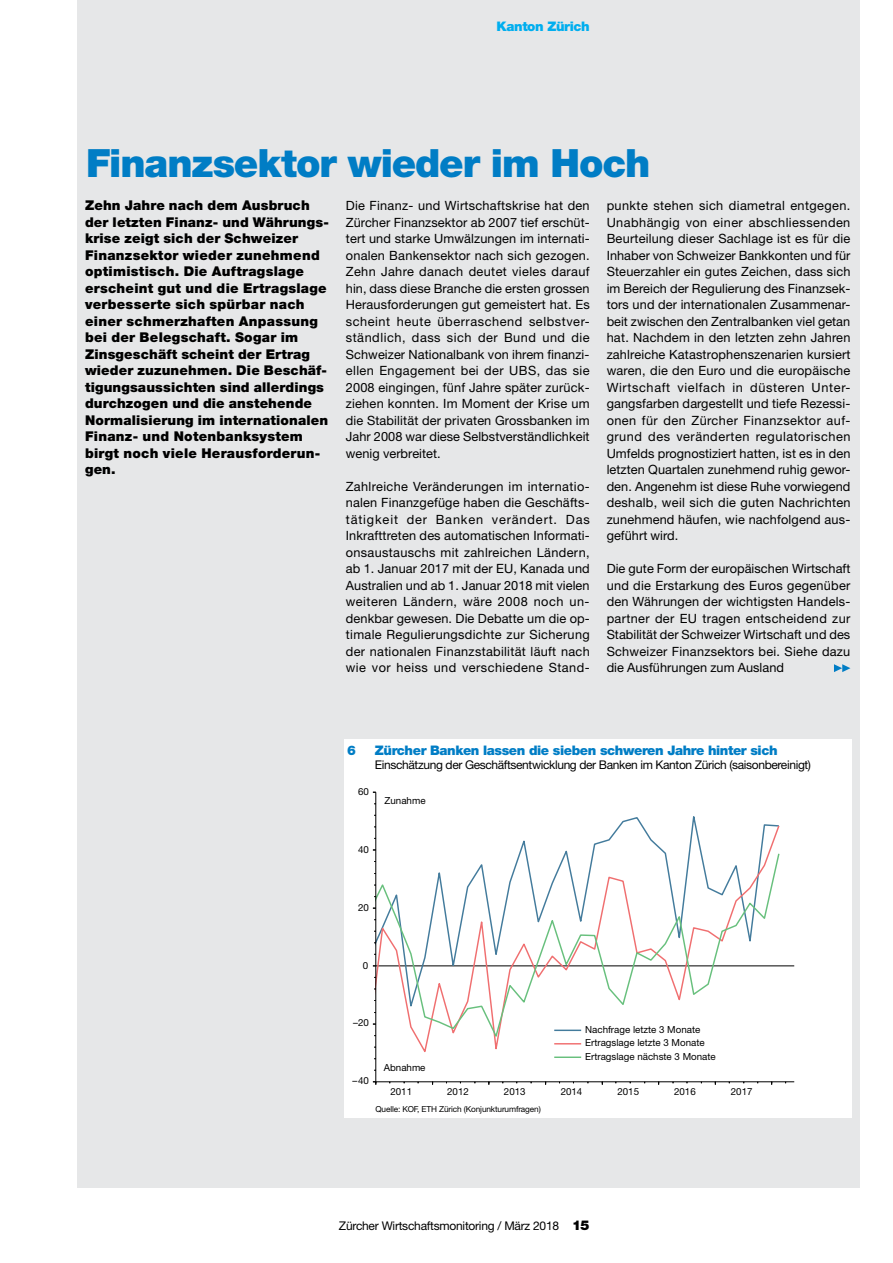
<style>
.page{position:relative;width:893px;height:1263px;background:#fff}
.page>*{position:absolute;margin:0;border:0;box-sizing:border-box;transform-origin:0 0}
.t1{font:900 39px "Helvetica Neue LT Std";letter-spacing:-.03em;color:#007dc5}
.t2{font:900 13.5px/16.5px "Helvetica Neue LT Std";letter-spacing:.01em;color:#000}
.t3{font:900 13.2px "Helvetica Neue LT Std";letter-spacing:-.03em;color:#007dc5}
.t4{font:900 13.2px "Helvetica Neue LT Std";letter-spacing:-.03em;color:#00aeef}
.t5{font:12.75px/16.5px "Helvetica Neue LT Std";letter-spacing:.01em;color:#000;text-align:justify}
.t6{font:12px "Helvetica Neue LT Std";letter-spacing:-.03em;color:#000}
.t7{font:9.75px "Helvetica Neue LT Std";color:#000}
.t8{font:8.25px "Helvetica Neue LT Std";letter-spacing:-.015em;color:#000}
.s1{font-weight:900;font-size:13.5px}
</style>
<div class="page">
<div style="left:77px;top:0;width:783px;height:1187px;background:#e6e7e8"></div>
<svg style="left:834px;top:664px;width:16px;height:8px"></svg>
<div style="left:345px;top:739px;width:507px;height:379px;background:#fff"></div>
<hr style="left:376px;top:965px;width:418px;height:1px;background:#000">
<svg style="left:376px;top:824px;width:404px;height:235px"></svg>
<svg style="left:376px;top:852px;width:405px;height:188px"></svg>
<hr style="left:376px;top:1081px;width:418px;height:1px;background:#000">
<hr style="left:375px;top:792px;width:1px;height:290px;background:#000">
<hr style="left:554px;top:1029px;width:27px;height:2px;background:#437b9c">
<svg style="left:554px;top:1043px;width:27px;height:1px"></svg>
<hr style="left:554px;top:1056px;width:27px;height:2px;background:#68c07d">
<p class="t4" style="left:497px;top:18px;width:95px">Kanton Zürich</p>
<h1 class="t1" style="left:86px;top:140px;width:566px">Finanzsektor wieder im Hoch</h1>
<p class="t2" style="left:85px;top:197px;width:245px">Zehn Jahre nach dem Ausbruch der letzten Finanz- und Währungs&shy;krise zeigt sich der Schweizer<br>Finanzsektor wieder zunehmend optimistisch. Die Auftragslage erscheint gut und die Ertragslage verbesserte sich spürbar nach einer schmerzhaften Anpassung bei der Belegschaft. Sogar im<br>Zinsgeschäft scheint der Ertrag wieder zuzunehmen. Die Beschäf&shy;tigungsaussichten sind allerdings durchzogen und die anstehende<br>Normalisierung im internationalen<br>Finanz- und Notenbanksystem birgt noch viele Herausforderun&shy;gen.</p>
<p class="t5" style="left:346px;top:197px;width:245px">Die Finanz- und Wirtschaftskrise hat den Zürcher Finanzsektor ab 2007 tief erschüt&shy;tert und starke Umwälzungen im internati&shy;onalen Bankensektor nach sich gezogen.<br>Zehn Jahre danach deutet vieles darauf hin, dass diese Branche die ersten grossen Herausforderungen gut gemeistert hat. Es scheint heute überraschend selbstver&shy;ständlich, dass sich der Bund und die Schweizer Nationalbank von ihrem finanzi&shy;ellen Engagement bei der UBS, das sie 2008 eingingen, fünf Jahre später zurück&shy;ziehen konnten. Im Moment der Krise um die Stabilität der privaten Grossbanken im Jahr 2008 war diese Selbstverständlichkeit wenig verbreitet.</p>
<p class="t5" style="left:346px;top:478px;width:245px">Zahlreiche Veränderungen im internatio&shy;nalen Finanzgefüge haben die Geschäfts&shy;tätigkeit der Banken verändert. Das Inkrafttreten des automatischen Informati&shy;onsaustauschs mit zahlreichen Ländern, ab 1. Januar 2017 mit der EU, Kanada und Australien und ab 1. Januar 2018 mit vielen weiteren Ländern, wäre 2008 noch un&shy;denkbar gewesen. Die Debatte um die op&shy;timale Regulierungsdichte zur Sicherung der nationalen Finanzstabilität läuft nach wie vor heiss und verschiedene Stand-</p>
<p class="t5" style="left:607px;top:197px;width:245px">punkte stehen sich diametral entgegen.<br>Unabhängig von einer abschliessenden Beurteilung dieser Sachlage ist es für die Inhaber von Schweizer Bankkonten und für Steuerzahler ein gutes Zeichen, dass sich im Bereich der Regulierung des Finanzsek&shy;tors und der internationalen Zusammenar&shy;beit zwischen den Zentralbanken viel getan hat. Nachdem in den letzten zehn Jahren zahlreiche Katastrophenszenarien kursiert waren, die den Euro und die europäische Wirtschaft vielfach in düsteren Unter&shy;gangsfarben dargestellt und tiefe Rezessi&shy;onen für den Zürcher Finanzsektor auf&shy;grund des veränderten regulatorischen Umfelds prognostiziert hatten, ist es in den letzten Quartalen zunehmend ruhig gewor&shy;den. Angenehm ist diese Ruhe vorwiegend deshalb, weil sich die guten Nachrichten zunehmend häufen, wie nachfolgend aus&shy;geführt wird.</p>
<p class="t5" style="left:607px;top:560px;width:245px">Die gute Form der europäischen Wirtschaft und die Erstarkung des Euros gegenüber den Währungen der wichtigsten Handels&shy;partner der EU tragen entscheidend zur Stabilität der Schweizer Wirtschaft und des Schweizer Finanzsektors bei. Siehe dazu die Ausführungen zum Ausland</p>
<p class="t3" style="left:347px;top:742px;width:10px">6</p>
<p class="t3" style="left:375px;top:742px;width:404px">Zürcher Banken lassen die sieben schweren Jahre hinter sich</p>
<p class="t6" style="left:375px;top:757px;width:438px">Einschätzung der Geschäftsentwicklung der Banken im Kanton Zürich (saisonbereinigt)</p>
<p class="t7" style="left:358px;top:786px;width:12px">60</p>
<p class="t7" style="left:385px;top:795px;width:43px">Zunahme</p>
<p class="t7" style="left:358px;top:843px;width:12px">40</p>
<p class="t7" style="left:358px;top:901px;width:12px">20</p>
<p class="t7" style="left:363px;top:959px;width:7px">0</p>
<p class="t7" style="left:353px;top:1017px;width:17px">–20</p>
<p class="t7" style="left:353px;top:1074px;width:18px">–40</p>
<p class="t7" style="left:585px;top:1023px;width:117px">Nachfrage letzte 3 Monate</p>
<p class="t7" style="left:585px;top:1050px;width:132px">Ertragslage nächste 3 Monate</p>
<p class="t7" style="left:585px;top:1037px;width:121px">Ertragslage letzte 3 Monate</p>
<p class="t7" style="left:384px;top:1062px;width:43px">Abnahme</p>
<p class="t7" style="left:390px;top:1086px;width:23px">2011</p>
<p class="t7" style="left:447px;top:1086px;width:23px">2012</p>
<p class="t7" style="left:504px;top:1086px;width:23px">2013</p>
<p class="t7" style="left:561px;top:1086px;width:23px">2014</p>
<p class="t7" style="left:617px;top:1086px;width:23px">2015</p>
<p class="t7" style="left:674px;top:1086px;width:23px">2016</p>
<p class="t7" style="left:731px;top:1086px;width:23px">2017</p>
<p class="t8" style="left:375px;top:1104px;width:167px">Quelle: KOF, ETH Zürich (Konjunkturumfragen)</p>
<p class="t6" style="left:339px;top:1219px;width:252px">Zürcher Wirtschaftsmonitoring / März 2018 <span class="s1">15</span></p>
</div>
